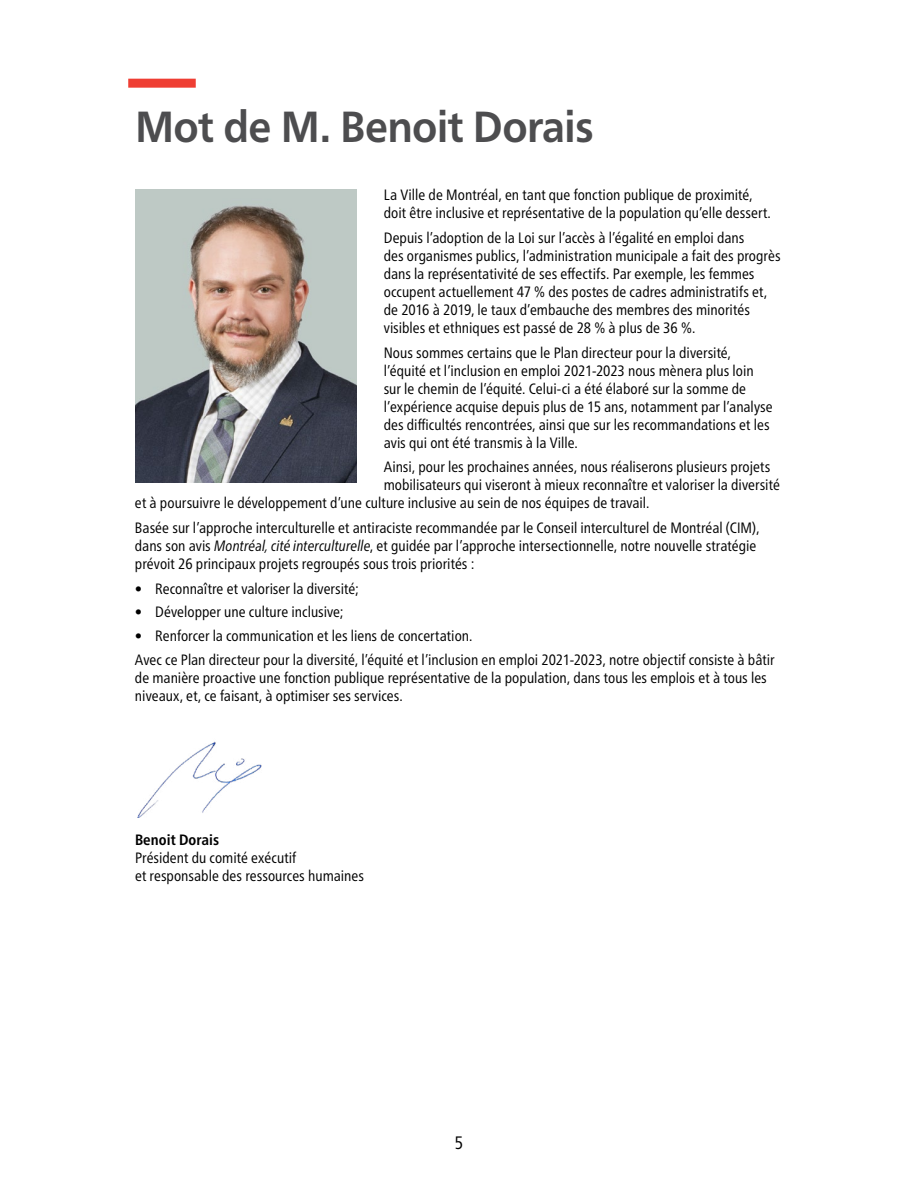
<style>
.page{position:relative;width:918px;height:1188px;background:#fff}
.page>*{position:absolute;margin:0;border:0;box-sizing:border-box;transform-origin:0 0}
.t1{font:700 43.5px "Frutiger Pro";letter-spacing:-.02em;color:#4d4d4f;scale:.94 1}
.t2{font:condensed 18px "Frutiger Pro";color:#000}
.t3{font:condensed 15px/18px "Frutiger Pro";color:#000}
.t4{font:700 condensed 15px "Frutiger Pro";letter-spacing:.005em;color:#000}
.s1{font-style:italic}
</style>
<div class="page">
<div style="left:128px;top:79px;width:68px;height:9px;background:#ef3e33"></div>
<img style="left:135px;top:190px;width:222px;height:292px">
<img style="left:137px;top:741px;width:125px;height:77px">
<h1 class="t1" style="left:135px;top:101px;width:489px">Mot de M. Benoit Dorais</h1>
<p class="t3" style="left:384px;top:186px;width:389px">La Ville de Montréal, en tant que fonction publique de proximité, doit être inclusive et représentative de la population qu’elle dessert.</p>
<p class="t3" style="left:384px;top:229px;width:398px">Depuis l’adoption de la Loi sur l’accès à l’égalité en emploi dans<br>des organismes publics, l’administration municipale a fait des progrès dans la représentativité de ses effectifs. Par exemple, les femmes occupent actuellement 47 % des postes de cadres administratifs et, de 2016 à 2019, le taux d’embauche des membres des minorités visibles et ethniques est passé de 28 % à plus de 36 %.</p>
<p class="t3" style="left:384px;top:343px;width:391px">Nous sommes certains que le Plan directeur pour la diversité, l’équité et l’inclusion en emploi 2021-2023 nous mènera plus loin sur le chemin de l’équité. Celui-ci a été élaboré sur la somme de l’expérience acquise depuis plus de 15 ans, notamment par l’analyse des difficultés rencontrées, ainsi que sur les recommandations et les avis qui ont été transmis à la Ville.</p>
<p class="t3" style="left:384px;top:458px;width:388px">Ainsi, pour les prochaines années, nous réaliserons plusieurs projets</p>
<p class="t3" style="left:384px;top:476px;width:398px">mobilisateurs qui viseront à mieux reconnaître et valoriser la diversité</p>
<p class="t3" style="left:135px;top:494px;width:516px">et à poursuivre le développement d’une culture inclusive au sein de nos équipes de travail.</p>
<p class="t3" style="left:135px;top:519px;width:626px">Basée sur l’approche interculturelle et antiraciste recommandée par le Conseil interculturel de Montréal (CIM), dans son avis <span class="s1">Montréal, cité interculturelle</span>, et guidée par l’approche intersectionnelle, notre nouvelle stratégie prévoit 26 principaux projets regroupés sous trois priorités :</p>
<p class="t3" style="left:135px;top:580px;width:225px">• Reconnaître et valoriser la diversité;</p>
<p class="t3" style="left:135px;top:603px;width:210px">• Développer une culture inclusive;</p>
<p class="t3" style="left:135px;top:623px;width:641px;line-height:24.8px">• Renforcer la communication et les liens de concertation.<br>Avec ce Plan directeur pour la diversité, l’équité et l’inclusion en emploi 2021-2023, notre objectif consiste à bâtir</p>
<p class="t3" style="left:135px;top:669px;width:633px">de manière proactive une fonction publique représentative de la population, dans tous les emplois et à tous les niveaux, et, ce faisant, à optimiser ses services.</p>
<p class="t4" style="left:135px;top:831px;width:86px">Benoit Dorais</p>
<p class="t3" style="left:135px;top:849px;width:230px">Président du comité exécutif<br>et responsable des ressources humaines</p>
<p class="t2" style="left:455px;top:1132px;width:10px">5</p>
</div>
